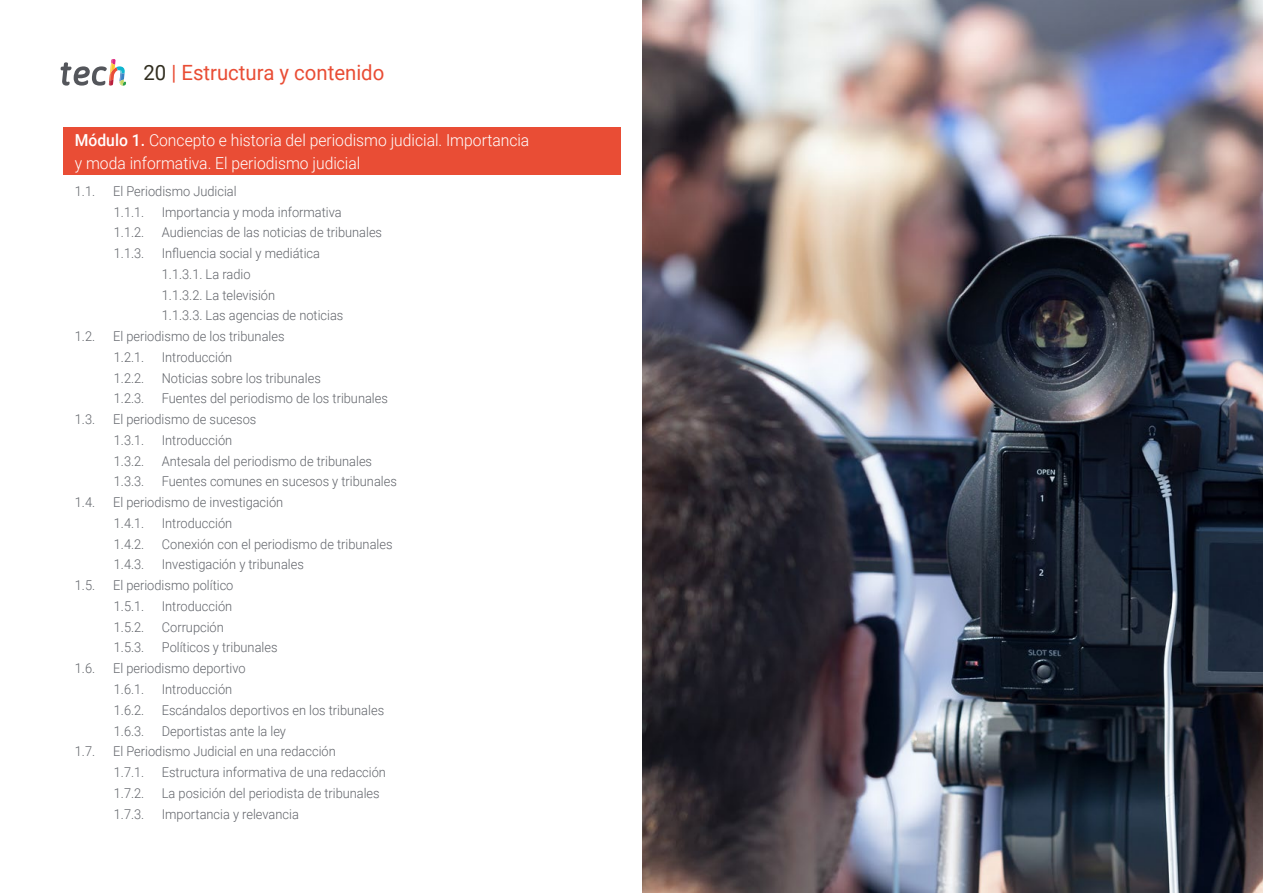
<style>
.page{position:relative;width:1263px;height:893px;background:#fff}
.page>*{position:absolute;margin:0;border:0;box-sizing:border-box;transform-origin:0 0}
.t1{font:21px "Roboto";color:#e94d35}
.t2{font:300 16.5px/22.5px "Roboto";color:#fff;scale:.95 1}
.t3{font:300 13.5px/20.7px "Roboto";color:#61646a;scale:.95 1}
.s1{color:#312e20}
.s2{font-weight:500}
</style>
<div class="page">
<svg style="left:61px;top:59px;width:65px;height:27px"></svg>
<div style="left:64px;top:128px;width:557px;height:47px;background:#e94d35"></div>
<img style="left:642px;top:0;width:621px;height:893px">
<h1 class="t1" style="left:144px;top:57px;width:242px"><span class="s1">20</span> | Estructura y contenido</h1>
<p class="t2" style="left:75px;top:129px;width:480px"><span class="s2">Módulo 1.</span> Concepto e historia del periodismo judicial. Importancia y moda informativa. El periodismo judicial</p>
<p class="t3" style="left:75px;top:180px;width:23px">1.1.</p>
<p class="t3" style="left:113px;top:180px;width:132px">El Periodismo Judicial<br>1.1.1.</p>
<p class="t3" style="left:162px;top:201px;width:191px">Importancia y moda informativa</p>
<p class="t3" style="left:114px;top:222px;width:34px">1.1.2.</p>
<p class="t3" style="left:162px;top:222px;width:233px">Audiencias de las noticias de tribunales</p>
<p class="t3" style="left:114px;top:243px;width:34px">1.1.3.</p>
<p class="t3" style="left:162px;top:243px;width:193px">Influencia social y mediática<br>1.1.3.1. La radio<br>1.1.3.2. La televisión<br>1.1.3.3. Las agencias de noticias</p>
<p class="t3" style="left:75px;top:326px;width:23px">1.2.</p>
<p class="t3" style="left:113px;top:326px;width:182px">El periodismo de los tribunales<br>1.2.1.</p>
<p class="t3" style="left:162px;top:346px;width:76px">Introducción</p>
<p class="t3" style="left:114px;top:367px;width:34px">1.2.2.</p>
<p class="t3" style="left:162px;top:367px;width:169px">Noticias sobre los tribunales</p>
<p class="t3" style="left:114px;top:388px;width:34px">1.2.3.</p>
<p class="t3" style="left:162px;top:388px;width:239px">Fuentes del periodismo de los tribunales</p>
<p class="t3" style="left:75px;top:409px;width:23px">1.3.</p>
<p class="t3" style="left:113px;top:409px;width:152px">El periodismo de sucesos<br>1.3.1.</p>
<p class="t3" style="left:162px;top:429px;width:76px">Introducción</p>
<p class="t3" style="left:114px;top:450px;width:34px">1.3.2.</p>
<p class="t3" style="left:162px;top:450px;width:223px">Antesala del periodismo de tribunales</p>
<p class="t3" style="left:114px;top:471px;width:34px">1.3.3.</p>
<p class="t3" style="left:162px;top:471px;width:249px">Fuentes comunes en sucesos y tribunales</p>
<p class="t3" style="left:75px;top:492px;width:23px">1.4.</p>
<p class="t3" style="left:113px;top:492px;width:181px">El periodismo de investigación<br>1.4.1.</p>
<p class="t3" style="left:162px;top:512px;width:76px">Introducción</p>
<p class="t3" style="left:114px;top:533px;width:34px">1.4.2.</p>
<p class="t3" style="left:162px;top:533px;width:244px">Conexión con el periodismo de tribunales</p>
<p class="t3" style="left:114px;top:554px;width:34px">1.4.3.</p>
<p class="t3" style="left:162px;top:554px;width:151px">Investigación y tribunales</p>
<p class="t3" style="left:75px;top:575px;width:23px">1.5.</p>
<p class="t3" style="left:113px;top:575px;width:128px">El periodismo político<br>1.5.1.</p>
<p class="t3" style="left:162px;top:595px;width:76px">Introducción</p>
<p class="t3" style="left:114px;top:616px;width:34px">1.5.2.</p>
<p class="t3" style="left:162px;top:616px;width:67px">Corrupción</p>
<p class="t3" style="left:114px;top:637px;width:34px">1.5.3.</p>
<p class="t3" style="left:162px;top:637px;width:123px">Políticos y tribunales</p>
<p class="t3" style="left:75px;top:658px;width:23px">1.6.</p>
<p class="t3" style="left:113px;top:658px;width:141px">El periodismo deportivo<br>1.6.1.</p>
<p class="t3" style="left:162px;top:678px;width:76px">Introducción</p>
<p class="t3" style="left:114px;top:699px;width:34px">1.6.2.</p>
<p class="t3" style="left:162px;top:699px;width:236px">Escándalos deportivos en los tribunales</p>
<p class="t3" style="left:114px;top:720px;width:34px">1.6.3.</p>
<p class="t3" style="left:162px;top:720px;width:132px">Deportistas ante la ley</p>
<p class="t3" style="left:75px;top:741px;width:23px">1.7.</p>
<p class="t3" style="left:113px;top:741px;width:236px">El Periodismo Judicial en una redacción<br>1.7.1.</p>
<p class="t3" style="left:162px;top:761px;width:237px">Estructura informativa de una redacción</p>
<p class="t3" style="left:114px;top:782px;width:34px">1.7.2.</p>
<p class="t3" style="left:162px;top:782px;width:231px">La posición del periodista de tribunales</p>
<p class="t3" style="left:114px;top:803px;width:34px">1.7.3.</p>
<p class="t3" style="left:162px;top:803px;width:146px">Importancia y relevancia</p>
</div>
